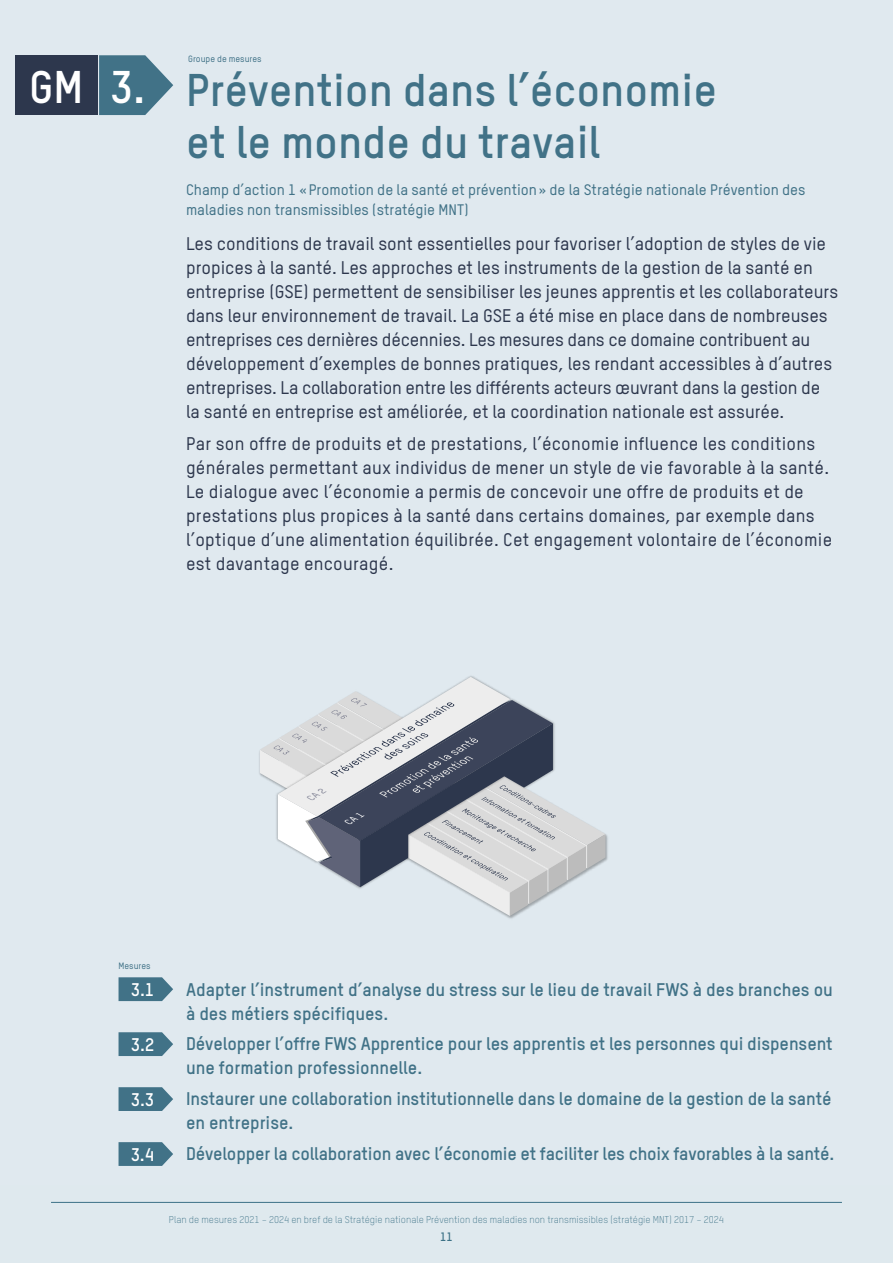
<style>
.page{position:relative;width:893px;height:1263px;background:#dfe9ee}
.page>*{position:absolute;margin:0;border:0;box-sizing:border-box;transform-origin:0 0}
.t1{font:700 45px/52.5px "TSTAR";color:#417287}
.t2{font:700 45px "TSTAR";color:#fff}
.t3{font:500 18px/24px "TSTAR";color:#2d374d}
.t4{font:700 18px/24px "TSTAR";letter-spacing:-.005em;color:#417287}
.t5{font:700 18px "TSTAR";color:#fff}
.t6{font:500 15px/19.5px "TSTAR";color:#417287}
.t7{font:700 12px "TSTAR";color:#3c7186}
.t8{font:700 12px "TSTAR";color:#417287}
.t9{font:300 9.75px "TSTAR";color:#417287}
.t10{font:300 9.75px "TSTAR";color:#3c7186}
.t11{font:500 9px "TSTAR";color:#417287}
.s1{font-weight:700}
</style>
<div class="page">
<hr style="left:51px;top:1202px;width:791px;height:1px;background:#3c7186">
<svg style="left:119px;top:977px;width:54px;height:24px"></svg>
<svg style="left:119px;top:1032px;width:54px;height:24px"></svg>
<svg style="left:119px;top:1087px;width:54px;height:24px"></svg>
<svg style="left:119px;top:1142px;width:54px;height:24px"></svg>
<svg style="left:99px;top:55px;width:74px;height:60px"></svg>
<div style="left:15px;top:55px;width:83px;height:60px;background:#2d374d"></div>
<svg style="left:260px;top:677px;width:345px;height:239px"></svg>
<h1 class="t2" style="left:29px;top:58px;width:118px">GM 3.</h1>
<p class="t11" style="left:188px;top:53px;width:75px">Groupe de mesures</p>
<h1 class="t1" style="left:186px;top:62px;width:532px">Prévention dans l’économie et le monde du travail</h1>
<p class="t6" style="left:186px;top:180px;width:621px">Champ d’action 1 «Promotion de la santé et prévention» de la Stratégie nationale Prévention des maladies non transmissibles (stratégie MNT)</p>
<p class="t3" style="left:186px;top:231px;width:654px">Les conditions de travail sont essentielles pour favoriser l’adoption de styles de vie propices à la santé. Les approches et les instruments de la gestion de la santé en entreprise (GSE) permettent de sensibiliser les jeunes apprentis et les collaborateurs dans leur environnement de travail. La GSE a été mise en place dans de nombreuses entreprises ces dernières décennies. Les mesures dans ce domaine contribuent au développement d’exemples de bonnes pratiques, les rendant accessibles à d’autres entreprises. La collaboration entre les différents acteurs œuvrant dans la gestion de la santé en entreprise est améliorée, et la coordination nationale est assurée.</p>
<p class="t3" style="left:186px;top:432px;width:648px">Par son offre de produits et de prestations, l’économie influence les conditions générales permettant aux individus de mener un style de vie favorable à la santé.<br>Le dialogue avec l’économie a permis de concevoir une offre de produits et de prestations plus propices à la santé dans certains domaines, par exemple dans l’optique d’une alimentation équilibrée. Cet engagement volontaire de l’économie est davantage encouragé.</p>
<p class="t11" style="left:119px;top:960px;width:34px">Mesures</p>
<p class="t5" style="left:131px;top:978px;width:25px">3.1</p>
<p class="t4" style="left:186px;top:977px;width:648px">Adapter l’instrument d’analyse du stress sur le lieu de travail FWS à des branches ou à des métiers spécifiques.</p>
<p class="t5" style="left:131px;top:1033px;width:25px">3.2</p>
<p class="t4" style="left:186px;top:1031px;width:648px">Développer l’offre FWS Apprentice pour les apprentis et les personnes qui dispensent une formation professionnelle.</p>
<p class="t5" style="left:131px;top:1088px;width:25px">3.3</p>
<p class="t4" style="left:186px;top:1086px;width:647px">Instaurer une collaboration institutionnelle dans le domaine de la gestion de la santé en entreprise.</p>
<p class="t5" style="left:131px;top:1143px;width:25px">3.4</p>
<p class="t4" style="left:186px;top:1141px;width:650px">Développer la collaboration avec l’économie et faciliter les choix favorables à la santé.</p>
<p class="t10" style="left:169px;top:1213px;width:557px">Plan de mesures 2021 – 2024 en bref de la Stratégie nationale Prévention es maladies non transmissibles (stratégie MNT) 017 – 2024</p>
<p class="t7" style="left:440px;top:1229px;width:14px">11</p>
<p class="t9" style="left:165px;top:1213px;width:565px">Plan de mesures 2021–2024 de la Stratégie nationale Prévention des maladies non transmissibles (stratégie MNT) 2017–2024 <span class="s1">– Mesures</span></p>
<p class="t8" style="left:440px;top:1229px;width:14px">24</p>
</div>
